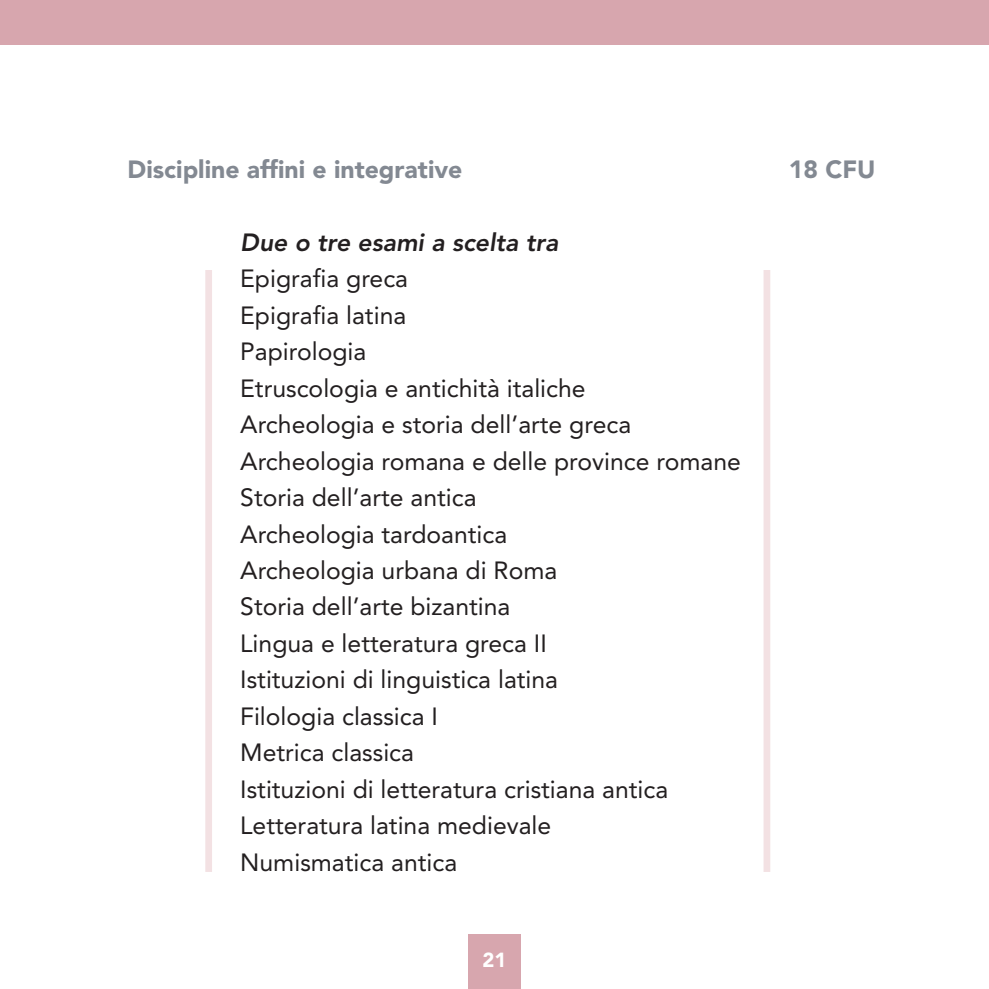
<style>
.page{position:relative;width:989px;height:989px;background:#fff}
.page>*{position:absolute;margin:0;border:0;box-sizing:border-box;transform-origin:0 0}
.t1{font:24.75px/36.4px "Avenir";color:#231f20}
.t2{font:900 24.75px "Avenir";color:#838992}
.t3{font:italic 800 24.75px "Avenir";color:#231f20}
.t4{font:900 20.25px "Avenir";color:#fff}
</style>
<div class="page">
<div style="left:0;top:0;width:989px;height:45px;background:#d7a6ae"></div>
<div style="left:468px;top:934px;width:53px;height:55px;background:#d7a6ae"></div>
<div style="left:205px;top:270px;width:7px;height:602px;background:#f3e1e3"></div>
<div style="left:763px;top:270px;width:7px;height:602px;background:#f3e1e3"></div>
<p class="t2" style="left:128px;top:148px;width:336px">Discipline affini e integrative</p>
<p class="t2" style="left:788px;top:148px;width:88px">18 CFU</p>
<p class="t3" style="left:240px;top:227px;width:320px">Due o tre esami a scelta tra</p>
<p class="t1" style="left:240px;top:260px;width:502px">Epigrafia greca<br>Epigrafia latina<br>Papirologia<br>Etruscologia e antichità italiche<br>Archeologia e storia dell’arte greca<br>Archeologia romana e delle province romane<br>Storia dell’arte antica<br>Archeologia tardoantica<br>Archeologia urbana di Roma<br>Storia dell’arte bizantina<br>Lingua e letteratura greca II<br>Istituzioni di linguistica latina<br>Filologia classica I<br>Metrica classica<br>Istituzioni di letteratura cristiana antica<br>Letteratura latina medievale<br>Numismatica antica</p>
<p class="t4" style="left:482px;top:942px;width:25px">21</p>
</div>
